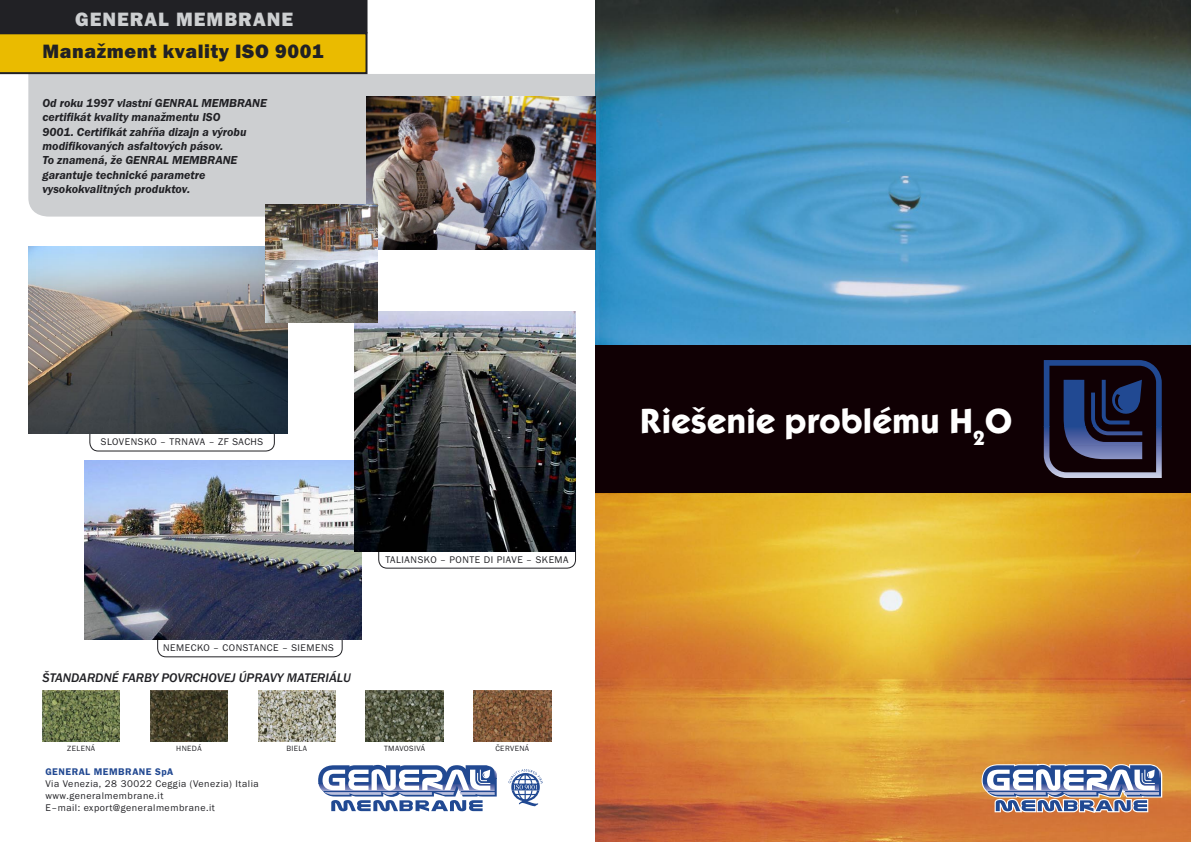
<style>
.page{position:relative;width:1191px;height:842px;background:#fff}
.page>*{position:absolute;margin:0;border:0;box-sizing:border-box;transform-origin:0 0}
.t1{font:700 36px "Kabel Itc TCE";color:#fff}
.t2{font:800 20px "Franklin Gothic Itc TCE";letter-spacing:.03em;color:#212125}
.t3{font:800 20px "Franklin Gothic Itc TCE";letter-spacing:.05em;color:#cdcfd1}
.t4{font:italic 500 12.9px "Franklin Gothic Itc TCE";color:#212125}
.t5{font:italic 600 12px/14.4px "Franklin Gothic Itc TCE";color:#212125}
.t6{font:10px "Franklin Gothic Itc TCE";letter-spacing:.05em;color:#212125}
.t7{font:600 10px "Franklin Gothic Itc TCE";letter-spacing:.05em;color:#224992}
.t8{font:7.8px "Franklin Gothic Itc TCE";letter-spacing:.05em;color:#212125}
</style>
<div class="page">
<svg style="left:157px;top:639px;width:186px;height:18px"></svg>
<img style="left:84px;top:460px;width:277px;height:179px">
<div style="left:28px;top:74px;width:567px;height:143px;background:#cdcfd1"></div>
<img style="left:595px;top:493px;width:596px;height:349px">
<img style="left:595px;top:0;width:596px;height:345px">
<div style="left:595px;top:345px;width:596px;height:148px;background:#100004"></div>
<hr style="left:1043px;top:446px;width:118px;height:1px;background:#6673ae">
<hr style="left:1043px;top:447px;width:118px;height:1px;background:#6976b0">
<hr style="left:1043px;top:448px;width:118px;height:1px;background:#6c78b2">
<hr style="left:1043px;top:449px;width:118px;height:1px;background:#6e7bb4">
<hr style="left:1043px;top:450px;width:118px;height:1px;background:#727db5">
<hr style="left:1043px;top:451px;width:118px;height:1px;background:#7480b7">
<hr style="left:1043px;top:452px;width:118px;height:1px;background:#7783b9">
<hr style="left:1043px;top:453px;width:118px;height:1px;background:#7b86bb">
<hr style="left:1043px;top:454px;width:118px;height:1px;background:#7e88bc">
<hr style="left:1043px;top:455px;width:118px;height:1px;background:#818bbe">
<hr style="left:1043px;top:456px;width:118px;height:1px;background:#848ec0">
<hr style="left:1043px;top:457px;width:118px;height:1px;background:#8891c2">
<hr style="left:1043px;top:458px;width:118px;height:1px;background:#8b94c4">
<hr style="left:1043px;top:459px;width:118px;height:1px;background:#8e97c5">
<hr style="left:1043px;top:460px;width:118px;height:1px;background:#929ac8">
<hr style="left:1043px;top:461px;width:118px;height:1px;background:#959dc9">
<hr style="left:1043px;top:462px;width:118px;height:1px;background:#99a0cb">
<hr style="left:1043px;top:463px;width:118px;height:1px;background:#9ca3cd">
<hr style="left:1043px;top:464px;width:118px;height:1px;background:#a0a7cf">
<hr style="left:1043px;top:465px;width:118px;height:1px;background:#a3aad1">
<hr style="left:1043px;top:466px;width:118px;height:1px;background:#a7add3">
<hr style="left:1043px;top:467px;width:118px;height:1px;background:#aab1d5">
<hr style="left:1043px;top:468px;width:118px;height:1px;background:#aeb4d7">
<hr style="left:1043px;top:469px;width:118px;height:1px;background:#b2b8d9">
<hr style="left:1043px;top:470px;width:118px;height:1px;background:#b5bada">
<hr style="left:1043px;top:471px;width:118px;height:1px;background:#b9bedd">
<hr style="left:1043px;top:472px;width:118px;height:1px;background:#bdc2de">
<hr style="left:1043px;top:473px;width:118px;height:1px;background:#c1c6e1">
<hr style="left:1043px;top:474px;width:118px;height:1px;background:#c4c9e3">
<hr style="left:1043px;top:475px;width:118px;height:1px;background:#c8cce4">
<hr style="left:1043px;top:476px;width:118px;height:1px;background:#ccd0e6">
<hr style="left:1043px;top:477px;width:118px;height:1px;background:#d0d3e8">
<svg style="left:1043px;top:360px;width:118px;height:66px"></svg>
<hr style="left:1043px;top:426px;width:118px;height:1px;background:#214992">
<hr style="left:1043px;top:427px;width:118px;height:1px;background:#254b93">
<hr style="left:1043px;top:428px;width:118px;height:1px;background:#2a4d94">
<hr style="left:1043px;top:429px;width:118px;height:1px;background:#2f4e95">
<hr style="left:1043px;top:430px;width:118px;height:1px;background:#335197">
<hr style="left:1043px;top:431px;width:118px;height:1px;background:#375298">
<hr style="left:1043px;top:432px;width:118px;height:1px;background:#3b5599">
<hr style="left:1043px;top:433px;width:118px;height:1px;background:#3e569a">
<hr style="left:1043px;top:434px;width:118px;height:1px;background:#41589c">
<hr style="left:1043px;top:435px;width:118px;height:1px;background:#455a9d">
<hr style="left:1043px;top:436px;width:118px;height:1px;background:#485c9f">
<hr style="left:1043px;top:437px;width:118px;height:1px;background:#4c5ea0">
<hr style="left:1043px;top:438px;width:118px;height:1px;background:#4f61a1">
<hr style="left:1043px;top:439px;width:118px;height:1px;background:#5263a3">
<hr style="left:1043px;top:440px;width:118px;height:1px;background:#5565a5">
<hr style="left:1043px;top:441px;width:118px;height:1px;background:#5867a6">
<hr style="left:1043px;top:442px;width:118px;height:1px;background:#5a69a8">
<hr style="left:1043px;top:443px;width:118px;height:1px;background:#5d6ca9">
<hr style="left:1043px;top:444px;width:118px;height:1px;background:#606fab">
<hr style="left:1043px;top:445px;width:118px;height:1px;background:#6370ac">
<svg style="left:981px;top:763px;width:181px;height:50px"></svg>
<svg style="left:318px;top:764px;width:179px;height:48px"></svg>
<svg style="left:508px;top:769px;width:35px;height:37px"></svg>
<svg style="left:0;top:0;width:367px;height:74px"></svg>
<img style="left:366px;top:96px;width:229px;height:154px">
<img style="left:150px;top:691px;width:77px;height:50px">
<img style="left:258px;top:691px;width:77px;height:50px">
<img style="left:474px;top:691px;width:77px;height:50px">
<img style="left:366px;top:691px;width:77px;height:50px">
<img style="left:43px;top:691px;width:77px;height:50px">
<svg style="left:378px;top:543px;width:198px;height:25px"></svg>
<img style="left:354px;top:311px;width:221px;height:241px">
<svg style="left:89px;top:434px;width:186px;height:17px"></svg>
<img style="left:28px;top:246px;width:260px;height:188px">
<img style="left:265px;top:204px;width:112px;height:119px">
<p class="t3" style="left:75px;top:8px;width:220px">GENERAL MEMBRANE</p>
<p class="t2" style="left:42px;top:40px;width:282px">Manažment kvality ISO 9001</p>
<p class="t5" style="left:43px;top:96px;width:226px">Od roku 1997 vlastní GENRAL MEMBRANE certifikát kvality manažmentu ISO<br>9001. Certifikát zahŕňa dizajn a výrobu modifikovaných asfaltových pásov.<br>To znamená, že GENRAL MEMBRANE garantuje technické parametre vysokokvalitných produktov.</p>
<p class="t6" style="left:101px;top:437px;width:164px">SLOVENSKO – TRNAVA – ZF SACHS</p>
<p class="t6" style="left:163px;top:642px;width:172px">NEMECKO – CONSTANCE – SIEMENS</p>
<p class="t4" style="left:43px;top:670px;width:310px">ŠTANDARDNÉ FARBY POVRCHOVEJ ÚPRAVY MATERIÁLU</p>
<p class="t6" style="left:385px;top:554px;width:185px">TALIANSKO – PONTE DI PIAVE – SKEMA</p>
<p class="t8" style="left:67px;top:744px;width:29px">ZELENÁ</p>
<p class="t8" style="left:176px;top:744px;width:27px">HNEDÁ</p>
<p class="t8" style="left:286px;top:744px;width:22px">BIELA</p>
<p class="t8" style="left:384px;top:744px;width:42px">TMAVOSIVÁ</p>
<p class="t8" style="left:495px;top:744px;width:35px">ČERVENÁ</p>
<p class="t7" style="left:45px;top:766px;width:129px">GENERAL MEMBRANE SpA</p>
<p class="t6" style="left:45px;top:778px;width:215px">Via Venezia, 28 30022 Ceggia (Venezia) Italia</p>
<p class="t6" style="left:45px;top:790px;width:120px">www.generalmembrane.it</p>
<p class="t6" style="left:45px;top:802px;width:171px">E–mail: export@generalmembrane.it</p>
<p class="t1" style="left:640px;top:399px;width:374px">Riešenie problému H<sub>2</sub>O</p>
</div>
